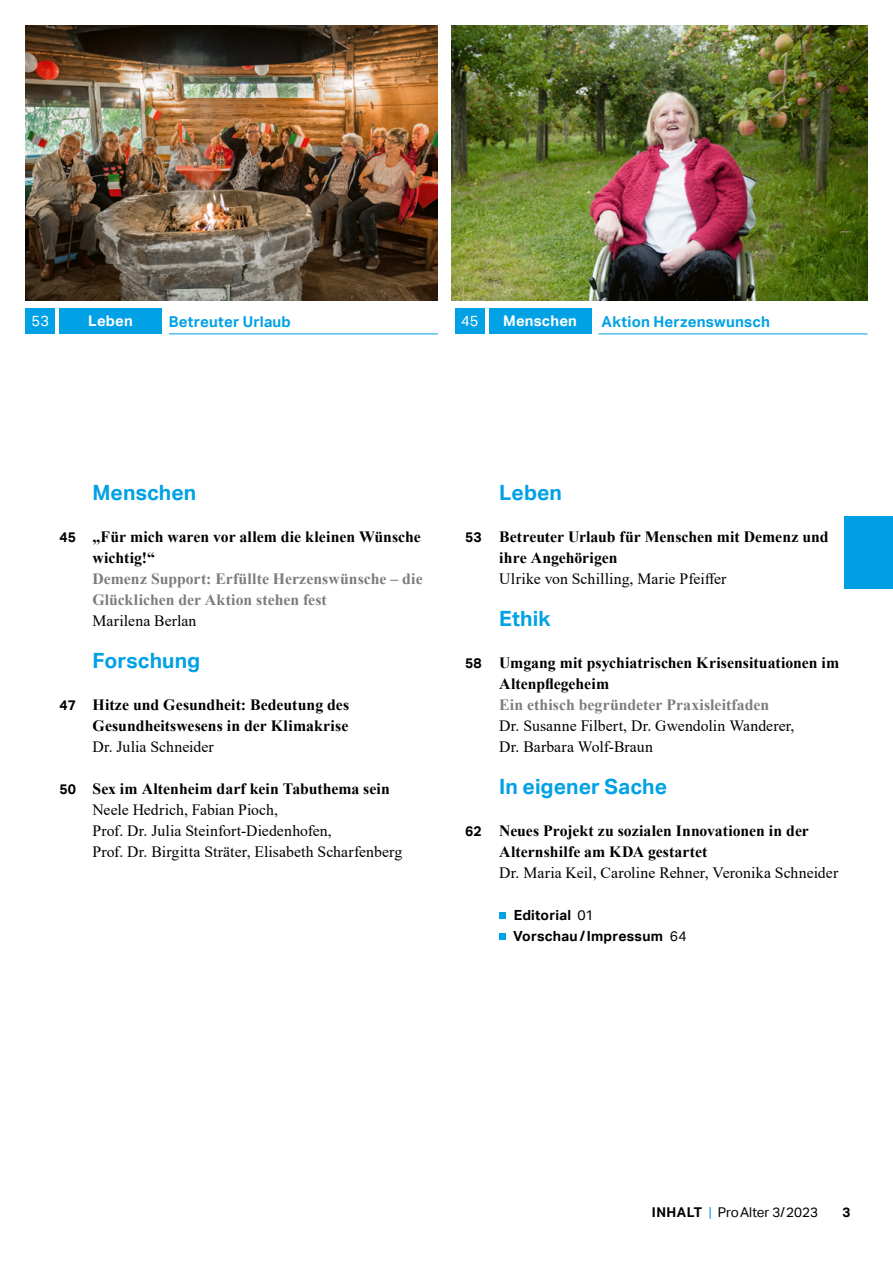
<style>
.page{position:relative;width:893px;height:1263px;background:#fff}
.page>*{position:absolute;margin:0;border:0;box-sizing:border-box;transform-origin:0 0}
.t1{font:700 21px "Aktiv Grotesk";letter-spacing:.005em;color:#00a1e5}
.t2{font:700 15.75px/21px "Times New Roman";color:#000}
.t3{font:15.75px/21px "Times New Roman";letter-spacing:.005em;color:#000}
.t4{font:700 15.75px/21px "Times New Roman";color:#7b7d7c}
.t5{font:700 15px "Aktiv Grotesk";letter-spacing:.015em;color:#00a1e5}
.t6{font:700 14.7px "Aktiv Grotesk";letter-spacing:.015em;color:#fff}
.t7{font:14.7px "Aktiv Grotesk";color:#fff}
.t8{font:700 13.95px/21px "Aktiv Grotesk";letter-spacing:.015em;color:#000}
.t9{font:13.5px "Aktiv Grotesk";color:#000}
.t10{font:700 13.5px "Aktiv Grotesk";color:#000}
.s1{font-weight:400}
.s2{font-weight:700}
.s3{color:#00a1e5}
</style>
<div class="page">
<div style="left:489px;top:308px;width:102px;height:26px;background:#00a1e5"></div>
<div style="left:455px;top:308px;width:30px;height:26px;background:#00a1e5"></div>
<hr style="left:598px;top:333px;width:269px;height:1px;background:#00a1e5">
<div style="left:499px;top:912px;width:7px;height:7px;background:#00a1e5"></div>
<div style="left:499px;top:933px;width:7px;height:7px;background:#00a1e5"></div>
<div style="left:60px;top:308px;width:102px;height:26px;background:#00a1e5"></div>
<div style="left:26px;top:308px;width:29px;height:26px;background:#00a1e5"></div>
<hr style="left:169px;top:333px;width:269px;height:1px;background:#00a1e5">
<img style="left:26px;top:26px;width:412px;height:274px">
<img style="left:451px;top:26px;width:416px;height:274px">
<div style="left:844px;top:517px;width:49px;height:72px;background:#009fe3"></div>
<p class="t7" style="left:32px;top:312px;width:19px">53</p>
<p class="t6" style="left:88px;top:312px;width:46px">Leben</p>
<p class="t5" style="left:169px;top:313px;width:124px">Betreuter Urlaub</p>
<p class="t7" style="left:461px;top:312px;width:19px">45</p>
<p class="t6" style="left:503px;top:312px;width:75px">Menschen</p>
<p class="t5" style="left:602px;top:313px;width:170px">Aktion Herzenswunsch</p>
<p class="t8" style="left:60px;top:527px;width:18px">45</p>
<p class="t8" style="left:60px;top:695px;width:18px">47</p>
<p class="t8" style="left:60px;top:779px;width:18px">50</p>
<h1 class="t1" style="left:92px;top:480px;width:105px">Menschen</h1>
<p class="t2" style="left:92px;top:526px;width:330px">„Für mich waren vor allem die kleinen Wünsche wichtig!“</p>
<p class="t4" style="left:92px;top:568px;width:332px">Demenz Support: Erfüllte Herzenswünsche – die<br>Glücklichen der Aktion stehen fest</p>
<p class="t3" style="left:92px;top:610px;width:106px">Marilena Berlan</p>
<h1 class="t1" style="left:92px;top:648px;width:109px">Forschung</h1>
<p class="t2" style="left:92px;top:694px;width:258px">Hitze und Gesundheit: Bedeutung des<br>Gesundheitswesens in der Klimakrise</p>
<p class="t3" style="left:92px;top:736px;width:123px">Dr. Julia Schneider</p>
<p class="t2" style="left:92px;top:778px;width:299px">Sex im Altenheim darf kein Tabuthema sein</p>
<p class="t3" style="left:92px;top:799px;width:311px">Neele Hedrich, Fabian Pioch,<br>Prof. Dr. Julia Steinfort-Diedenhofen,<br>Prof. Dr. Birgitta Sträter, Elisabeth Scharfenberg</p>
<p class="t8" style="left:465px;top:527px;width:18px">53</p>
<p class="t8" style="left:465px;top:653px;width:18px">58</p>
<p class="t8" style="left:465px;top:821px;width:18px">62</p>
<h1 class="t1" style="left:499px;top:480px;width:64px">Leben</h1>
<p class="t2" style="left:499px;top:526px;width:331px">Betreuter Urlaub für Menschen mit Demenz und ihre Angehörigen</p>
<p class="t3" style="left:499px;top:568px;width:229px">Ulrike von Schilling, Marie Pfeiffer</p>
<h1 class="t1" style="left:499px;top:606px;width:53px">Ethik</h1>
<p class="t2" style="left:499px;top:652px;width:342px">Umgang mit psychiatrischen Krisensituationen im<br>Altenpflegeheim</p>
<p class="t4" style="left:499px;top:694px;width:271px">Ein ethisch begründeter Praxisleitfaden</p>
<p class="t3" style="left:499px;top:715px;width:297px">Dr. Susanne Filbert, Dr. Gwendolin Wanderer,<br>Dr. Barbara Wolf-Braun</p>
<h1 class="t1" style="left:499px;top:774px;width:169px">In eigener Sache</h1>
<p class="t2" style="left:499px;top:820px;width:311px">Neues Projekt zu sozialen Innovationen in der<br>Alternshilfe am KDA gestartet</p>
<p class="t3" style="left:499px;top:862px;width:341px">Dr. Maria Keil, Caroline Rehner, Veronika Schneider</p>
<p class="t8" style="left:513px;top:905px;width:175px">Editorial <span class="s1">01<br></span>Vorschau /Impressum <span class="s1">64</span></p>
<p class="t9" style="left:652px;top:1205px;width:168px"><span class="s2">INHALT</span> <span class="s3">|</span> ProAlter 3/2023</p>
<p class="t10" style="left:842px;top:1205px;width:9px">3</p>
</div>
